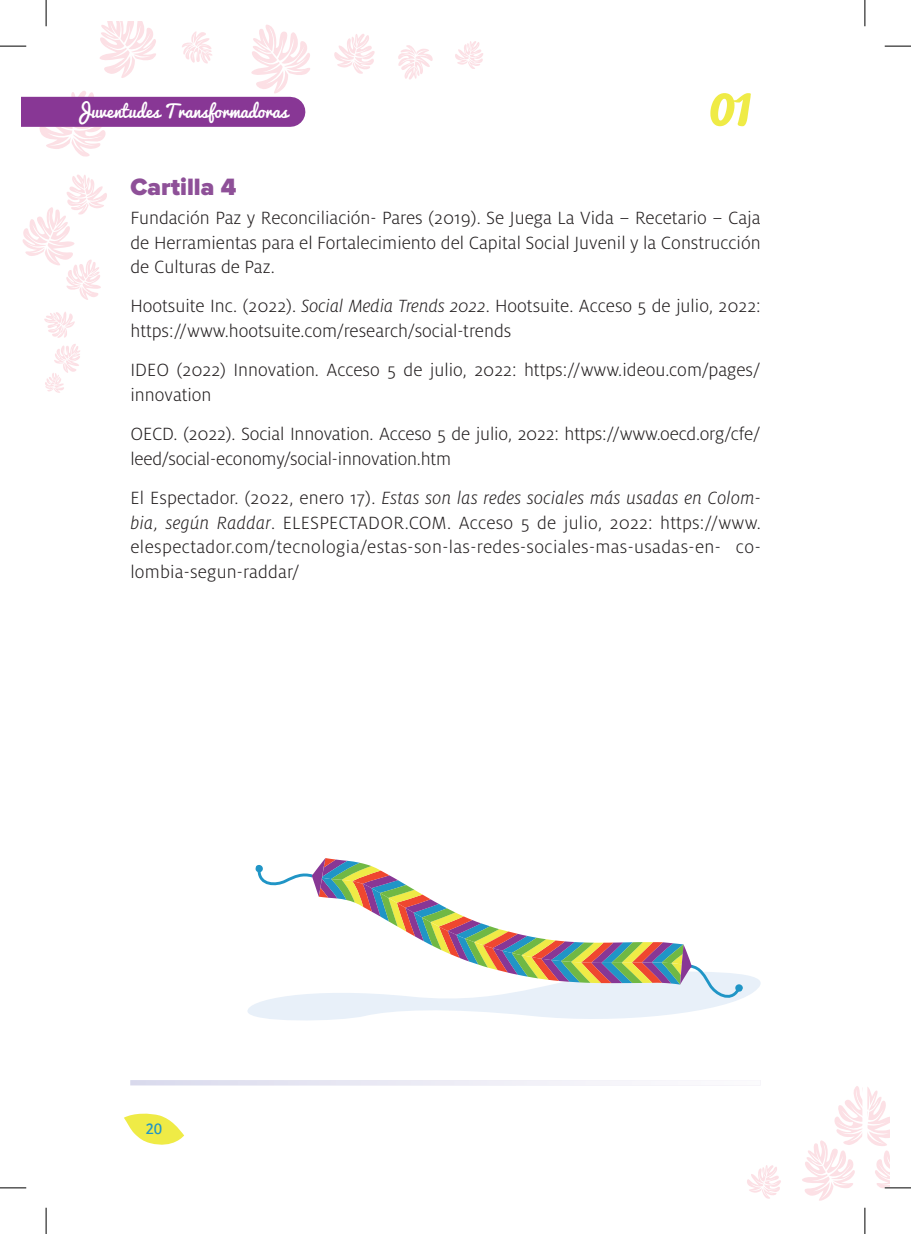
<style>
.page{position:relative;width:911px;height:1234px;background:#fff}
.page>*{position:absolute;margin:0;border:0;box-sizing:border-box;transform-origin:0 0}
.t1{font:64.05px "Pacifico";color:#efeb46}
.t2{font:900 24.5px "Proxima Nova";color:#8e5098}
.t3{font:300 19.6px/24.5px "Milo OT";color:#231f20}
.t4{font:17.5px "Pacifico";color:#fff}
.t5{font:15.75px "Bree";color:#2095c6}
.s1{font-style:italic}
</style>
<div class="page">
<svg style="left:247px;top:858px;width:514px;height:163px"></svg>
<svg style="left:39px;top:91px;width:68px;height:66px"></svg>
<div style="left:21px;top:97px;width:269px;height:30px;background:#883795"></div>
<svg style="left:251px;top:25px;width:59px;height:69px"></svg>
<svg style="left:334px;top:34px;width:41px;height:40px"></svg>
<svg style="left:44px;top:312px;width:36px;height:81px"></svg>
<svg style="left:22px;top:174px;width:85px;height:126px"></svg>
<svg style="left:455px;top:41px;width:28px;height:28px"></svg>
<svg style="left:398px;top:45px;width:35px;height:35px"></svg>
<svg style="left:182px;top:31px;width:30px;height:32px"></svg>
<svg style="left:100px;top:21px;width:56px;height:57px"></svg>
<svg style="left:747px;top:1165px;width:34px;height:33px"></svg>
<svg style="left:130px;top:1080px;width:536px;height:5px;fill:#eaeaf4"></svg>
<svg style="left:124px;top:1113px;width:60px;height:32px"></svg>
<svg style="left:0;top:46px;width:26px;height:1px"></svg>
<svg style="left:884px;top:46px;width:27px;height:1px"></svg>
<svg style="left:0;top:1187px;width:26px;height:1px"></svg>
<svg style="left:802px;top:1086px;width:109px;height:115px"></svg>
<svg style="left:46px;top:0;width:1px;height:26px"></svg>
<svg style="left:46px;top:1207px;width:1px;height:26px"></svg>
<svg style="left:864px;top:0;width:1px;height:26px"></svg>
<svg style="left:864px;top:1207px;width:1px;height:26px"></svg>
<p class="t4" style="left:74px;top:102px;width:215px">Juventudes Transformadoras</p>
<h1 class="t1" style="left:709px;top:67px;width:46px">01</h1>
<p class="t2" style="left:130px;top:172px;width:107px">Cartilla 4</p>
<p class="t3" style="left:130px;top:206px;width:631px;text-align:justify">Fundación Paz y Reconciliación- Pares (2019). Se Juega La Vida – Recetario – Caja de Herramientas para el Fortalecimiento del Capital Social Juvenil y la Construcción de Culturas de Paz.</p>
<p class="t3" style="left:130px;top:294px;width:632px">Hootsuite Inc. (2022). <span class="s1">Social Media Trends 2022</span>. Hootsuite. Acceso 5 de julio, 2022: https://www.hootsuite.com/research/social-trends</p>
<p class="t3" style="left:130px;top:358px;width:631px">IDEO (2022) Innovation. Acceso 5 de julio, 2022: https://www.ideou.com/pages/ innovation</p>
<p class="t3" style="left:130px;top:422px;width:632px">OECD. (2022). Social Innovation. Acceso 5 de julio, 2022: https://www.oecd.org/cfe/ leed/social-economy/social-innovation.htm</p>
<p class="t3" style="left:130px;top:486px;width:632px;text-align:justify">El Espectador. (2022, enero 17). <span class="s1">Estas son las redes sociales más usadas en Colom&shy;bia, según Raddar</span>. ELESPECTADOR.COM. Acceso 5 de julio, 2022: https://www. elespectador.com/tecnologia/estas-son-las-redes-sociales-mas-usadas-en- co&shy;lombia-segun-raddar/</p>
<p class="t5" style="left:146px;top:1116px;width:18px">20</p>
</div>
